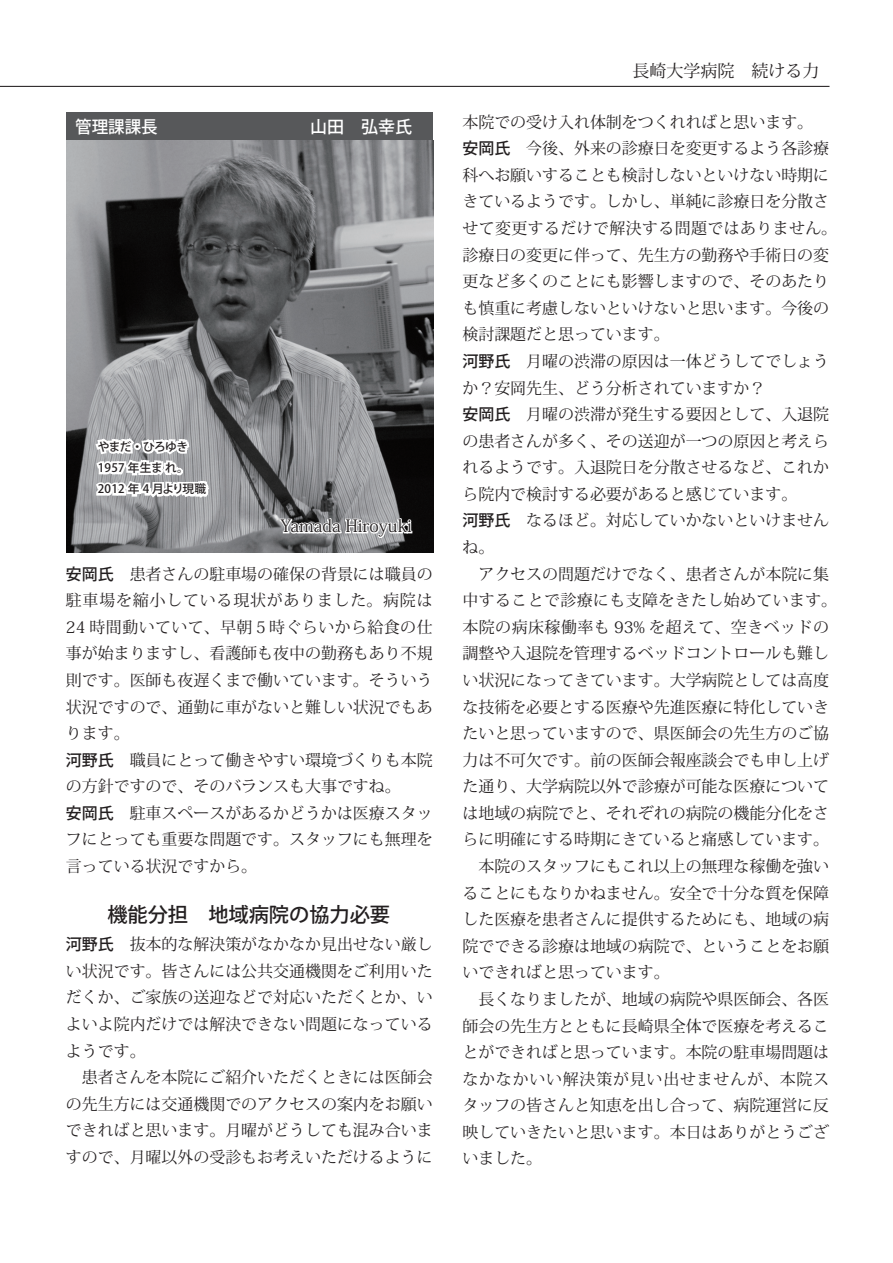
<style>
.page{position:relative;width:893px;height:1263px;background:#fff}
.page>*{position:absolute;margin:0;border:0;box-sizing:border-box;transform-origin:0 0}
.t1{font:500 20.25px "Koz Go Pro";color:#231f20}
.t2{font:16.95px "Koz Min Pro";color:#231f20}
.t3{font:500 16.95px "Koz Go Pro";color:#fff}
.t4{font:15.9px/26.5px "Koz Min Pro";color:#231f20}
.t5{font:500 11.7px/21.3px "Koz Go Pro";letter-spacing:-.03em;color:#231f20}
.s1{font-family:"Koz Go Pro";font-weight:500}
</style>
<div class="page">
<hr style="left:0;top:86px;width:829px;height:1px;background:#231f20">
<div style="left:66px;top:112px;width:367px;height:28px;background:#57585a"></div>
<img style="left:67px;top:140px;width:366px;height:413px">
<svg style="left:279px;top:469px;width:134px;height:73px;background:#868789"></svg>
<svg style="left:92px;top:428px;width:137px;height:125px"></svg>
<p class="t3" style="left:75px;top:116px;width:84px">管理課課長</p>
<p class="t3" style="left:310px;top:116px;width:104px">山田　弘幸氏</p>
<p class="t5" style="left:98px;top:437px;width:110px">やまだ・ひろゆき<br>1957 年生ま れ。<br>2012 年 4 月より現職</p>
<p class="t2" style="left:281px;top:514px;width:133px">Yamada Hiroyuki</p>
<p class="t4" style="left:66px;top:560px;width:368px"><span class="s1">安岡氏</span>　患者さんの駐車場の確保の背景には職員の駐車場を縮小している現状がありました。病院は<br>24 時間動いていて、早朝５時ぐらいから給食の仕事が始まりますし、看護師も夜中の勤務もあり不規則です。医師も夜遅くまで働いています。そういう状況ですので、通勤に車がないと難しい状況でもあります。<br><span class="s1">河野氏</span>　職員にとって働きやすい環境づくりも本院の方針ですので、そのバランスも大事ですね。<br><span class="s1">安岡氏</span>　駐車スペースがあるかどうかは医療スタッフにとっても重要な問題です。スタッフにも無理を言っている状況ですから。</p>
<p class="t1" style="left:107px;top:901px;width:284px">機能分担　地域病院の協力必要</p>
<p class="t4" style="left:66px;top:930px;width:368px"><span class="s1">河野氏</span>　抜本的な解決策がなかなか見出せない厳しい状況です。皆さんには公共交通機関をご利用いただくか、ご家族の送迎などで対応いただくとか、いよいよ院内だけでは解決できない問題になっているようです。<br>　患者さんを本院にご紹介いただくときには医師会の先生方には交通機関でのアクセスの案内をお願いできればと思います。月曜がどうしても混み合いますので、月曜以外の受診もお考えいただけるように</p>
<p class="t2" style="left:632px;top:58px;width:189px">長崎大学病院　続ける力</p>
<p class="t4" style="left:462px;top:108px;width:376px">本院での受け入れ体制をつくれればと思います。<br><span class="s1">安岡氏</span>　今後、外来の診療日を変更するよう各診療科へお願いすることも検討しないといけない時期にきているようです。しかし、単純に診療日を分散させて変更するだけで解決する問題ではありません。診療日の変更に伴って、先生方の勤務や手術日の変更など多くのことにも影響しますので、そのあたりも慎重に考慮しないといけないと思います。今後の検討課題だと思っています。<br><span class="s1">河野氏</span>　月曜の渋滞の原因は一体どうしてでしょうか？安岡先生、どう分析されていますか？<br><span class="s1">安岡氏</span>　月曜の渋滞が発生する要因として、入退院の患者さんが多く、その送迎が一つの原因と考えられるようです。入退院日を分散させるなど、これから院内で検討する必要があると感じています。<br><span class="s1">河野氏</span>　なるほど。対応していかないといけませんね。<br>　アクセスの問題だけでなく、患者さんが本院に集中することで診療にも支障をきたし始めています。本院の病床稼働率も 93% を超えて、空きベッドの調整や入退院を管理するベッドコントロールも難しい状況になってきています。大学病院としては高度な技術を必要とする医療や先進医療に特化していきたいと思っていますので、県医師会の先生方のご協力は不可欠です。前の医師会報座談会でも申し上げた通り、大学病院以外で診療が可能な医療については地域の病院でと、それぞれの病院の機能分化をさらに明確にする時期にきていると痛感しています。　本院のスタッフにもこれ以上の無理な稼働を強いることにもなりかねません。安全で十分な質を保障した医療を患者さんに提供するためにも、地域の病院でできる診療は地域の病院で、ということをお願いできればと思っています。<br>　長くなりましたが、地域の病院や県医師会、各医師会の先生方とともに長崎県全体で医療を考えることができればと思っています。本院の駐車場問題はなかなかいい解決策が見い出せませんが、本院スタッフの皆さんと知恵を出し合って、病院運営に反映していきたいと思います。本日はありがとうございました。　</p>
</div>
